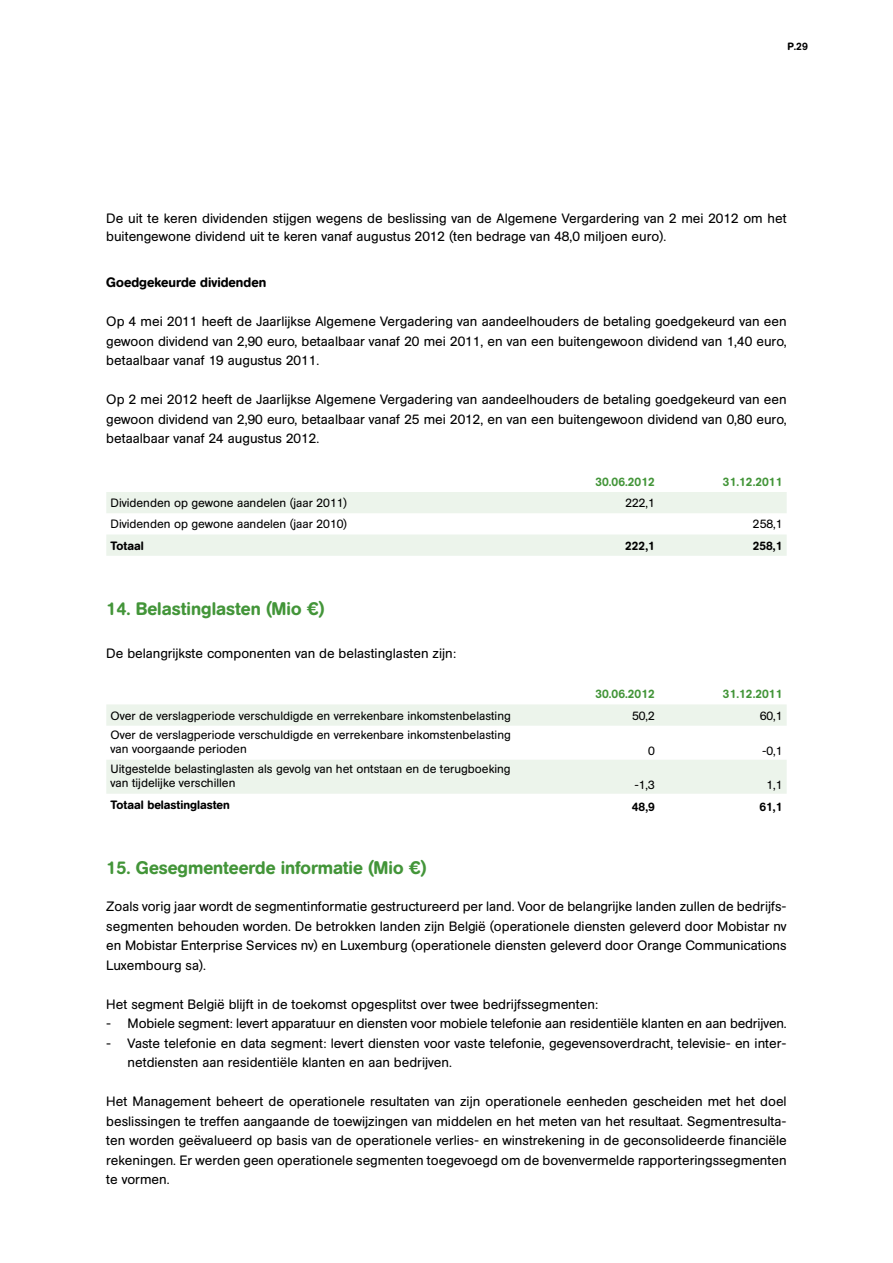
<style>
.page{position:relative;width:893px;height:1263px;background:#fff}
.page>*{position:absolute;margin:0;border:0;box-sizing:border-box;transform-origin:0 0}
.t1{font:500 18px "Mobistar";color:#439539}
.t2{font:13.5px/19.5px "Mobistar";color:#000;text-align:justify}
.t3{font:500 13.5px "Mobistar";color:#000}
.t4{font:12px/14.4px "Mobistar";color:#000}
.t5{font:500 12px "Mobistar";color:#000}
.t6{font:500 12px "Mobistar";color:#439539}
.t7{font:500 10.5px "Mobistar";color:#000}
</style>
<div class="page">
<svg style="left:106px;top:492px;width:681px;height:64px"></svg>
<svg style="left:106px;top:704px;width:681px;height:90px;fill:#ecf4eb"></svg>
<p class="t7" style="left:787px;top:41px;width:22px">P.29</p>
<p class="t2" style="left:106px;top:209px;width:682px;line-height:18px">De uit te keren dividenden stijgen wegens de beslissing van de Algemene Vergardering van 2 mei 2012 om het buitengewone dividend uit te keren vanaf augustus 2012 (ten bedrage van 48,0 miljoen euro).</p>
<p class="t3" style="left:106px;top:274px;width:162px">Goedgekeurde dividenden</p>
<p class="t2" style="left:106px;top:312px;width:682px">Op 4 mei 2011 heeft de Jaarlijkse Algemene Vergadering van aandeelhouders de betaling goedgekeurd van een gewoon dividend van 2,90 euro, betaalbaar vanaf 20 mei 2011, en van een buitengewoon dividend van 1,40 euro, betaalbaar vanaf 19 augustus 2011.</p>
<p class="t2" style="left:106px;top:390px;width:682px">Op 2 mei 2012 heeft de Jaarlijkse Algemene Vergadering van aandeelhouders de betaling goedgekeurd van een gewoon dividend van 2,90 euro, betaalbaar vanaf 25 mei 2012, en van een buitengewoon dividend van 0,80 euro, betaalbaar vanaf 24 augustus 2012.</p>
<p class="t6" style="left:595px;top:475px;width:61px">30.06.2012</p>
<p class="t6" style="left:723px;top:475px;width:61px">31.12.2011</p>
<p class="t4" style="left:111px;top:496px;width:238px">Dividenden op gewone aandelen (jaar 2011)</p>
<p class="t4" style="left:625px;top:496px;width:31px">222,1</p>
<p class="t4" style="left:111px;top:517px;width:238px">Dividenden op gewone aandelen (jaar 2010)</p>
<p class="t4" style="left:753px;top:517px;width:31px">258,1</p>
<p class="t5" style="left:111px;top:538px;width:35px">Totaal</p>
<p class="t5" style="left:625px;top:538px;width:31px">222,1</p>
<p class="t5" style="left:753px;top:538px;width:31px">258,1</p>
<h1 class="t1" style="left:106px;top:598px;width:220px">14. Belastinglasten (Mio €)</h1>
<p class="t2" style="left:106px;top:643px;width:351px">De belangrijkste componenten van de belastinglasten zijn:</p>
<p class="t6" style="left:595px;top:687px;width:61px">30.06.2012</p>
<p class="t6" style="left:723px;top:687px;width:61px">31.12.2011</p>
<p class="t4" style="left:111px;top:708px;width:402px">Over de verslagperiode verschuldigde en verrekenbare inkomstenbelasting</p>
<p class="t4" style="left:632px;top:708px;width:24px">50,2</p>
<p class="t4" style="left:760px;top:708px;width:24px">60,1</p>
<p class="t4" style="left:111px;top:728px;width:402px">Over de verslagperiode verschuldigde en verrekenbare inkomstenbelasting van voorgaande perioden</p>
<p class="t4" style="left:648px;top:744px;width:8px">0</p>
<p class="t4" style="left:762px;top:744px;width:22px">-0,1</p>
<p class="t4" style="left:111px;top:762px;width:402px">Uitgestelde belastinglasten als gevolg van het ontstaan en de terugboeking van tijdelijke verschillen</p>
<p class="t4" style="left:634px;top:778px;width:22px">-1,3</p>
<p class="t4" style="left:766px;top:778px;width:17px">1,1</p>
<p class="t5" style="left:111px;top:798px;width:121px">Totaal belastinglasten</p>
<p class="t5" style="left:632px;top:799px;width:24px">48,9</p>
<p class="t5" style="left:759px;top:799px;width:24px">61,1</p>
<h1 class="t1" style="left:106px;top:857px;width:322px">15. Gesegmenteerde informatie (Mio €)</h1>
<p class="t2" style="left:106px;top:897px;width:682px">Zoals vorig jaar wordt de segmentinformatie gestructureerd per land. Voor de belangrijke landen zullen de bedrijfs&shy;segmenten behouden worden. De betrokken landen zijn België (operationele diensten geleverd door Mobistar nv en Mobistar Enterprise Services nv) en Luxemburg (operationele diensten geleverd door Orange Communications Luxembourg sa).</p>
<p class="t2" style="left:106px;top:994px;width:493px">Het segment België blijft in de toekomst opgesplitst over twee bedrijfssegmenten:</p>
<p class="t2" style="left:106px;top:1014px;width:682px">- Mobiele segment: levert apparatuur en diensten voor mobiele telefonie aan residentiële klanten en aan bedrijven.</p>
<p class="t2" style="left:128px;top:1033px;width:660px;text-indent:-21px">- Vaste telefonie en data segment: levert diensten voor vaste telefonie, gegevensoverdracht, televisie- en inter&shy;netdiensten aan residentiële klanten en aan bedrijven.</p>
<p class="t2" style="left:106px;top:1092px;width:682px">Het Management beheert de operationele resultaten van zijn operationele eenheden gescheiden met het doel beslissingen te treffen aangaande de toewijzingen van middelen en het meten van het resultaat. Segmentresulta&shy;ten worden geëvalueerd op basis van de operationele verlies- en winstrekening in de geconsolideerde financiële rekeningen. Er werden geen operationele segmenten toegevoegd om de bovenvermelde rapporteringssegmenten te vormen.</p>
</div>
